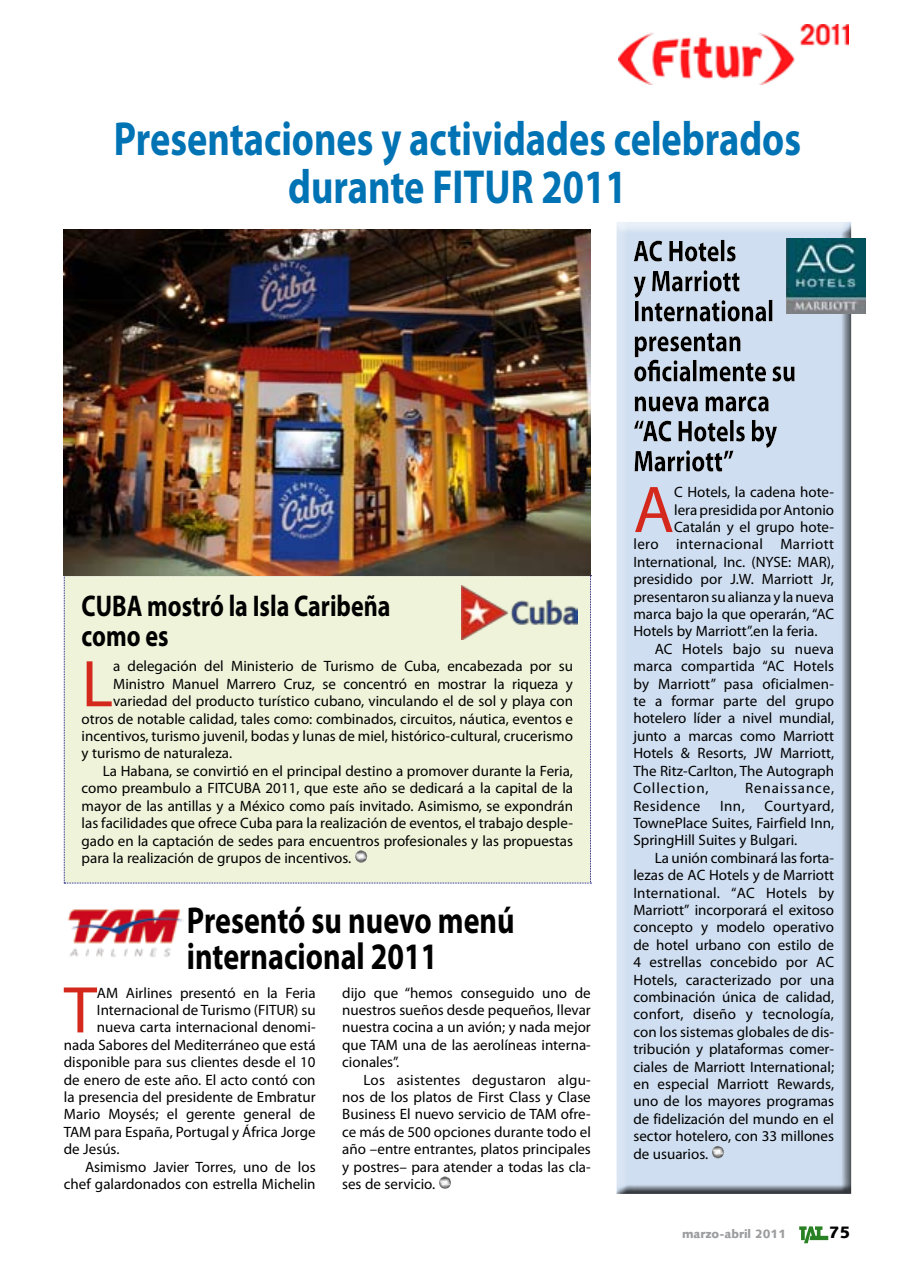
<style>
.page{position:relative;width:915px;height:1276px;background:#fff}
.page>*{position:absolute;margin:0;border:0;box-sizing:border-box;transform-origin:0 0}
.t1{font:66.6px "Myriad Pro";color:#d5281c}
.t2{font:700 48px/48px "Myriad Pro";color:#0073b5;text-align:center;scale:.8 1}
.t3{font:700 37.5px/36px "Myriad Pro";color:#000;scale:.8 1}
.t4{font:700 30px/30px "Myriad Pro";color:#000;scale:.8 1}
.t5{font:900 16.5px "Syntax";color:#000}
.t6{font:15px/17.4px "Myriad Pro";color:#000;text-align:justify}
.t7{font:15px "Myriad Pro";letter-spacing:.025em;color:#000}
.t8{font:15px "Myriad Pro";letter-spacing:.06em;color:#000}
.t9{font:15px "Myriad Pro";letter-spacing:.03em;color:#000}
.t10{font:900 12px "Syntax";color:#9c9d9f}
</style>
<div class="page">
<img style="left:618px;top:24px;width:230px;height:61px">
<svg style="left:799px;top:1226px;width:29px;height:17px"></svg>
<div style="left:615px;top:221px;width:236px;height:974px;background:#000;opacity:.75"></div>
<div style="left:64px;top:575px;width:527px;height:308px;background:#eef3da"></div>
<img style="left:64px;top:229px;width:526px;height:346px">
<img style="left:785px;top:238px;width:79px;height:75px">
<img style="left:461px;top:585px;width:116px;height:54px">
<svg style="left:439px;top:1176px;width:12px;height:13px"></svg>
<img style="left:67px;top:909px;width:116px;height:48px">
<h2 class="t2" style="left:114px;top:113px;width:860px">Presentaciones y actividades celebrados durante FITUR 2011</h2>
<h3 class="t4" style="left:82px;top:589px;width:387px">CUBA mostró la Isla Caribeña como es</h3>
<h1 class="t1" style="left:82px;top:643px;width:33px">L</h1>
<p class="t6" style="left:113px;top:657px;width:461px">a delegación del Ministerio de Turismo de Cuba, encabezada por su</p>
<p class="t6" style="left:113px;top:675px;width:461px">Ministro Manuel Marrero Cruz, se concentró en mostrar la riqueza y</p>
<p class="t6" style="left:113px;top:692px;width:461px">variedad del producto turístico cubano, vinculando el de sol y playa con</p>
<p class="t6" style="left:82px;top:709px;width:493px">otros de notable calidad, tales como: combinados, circuitos, náutica, eventos e</p>
<p class="t6" style="left:82px;top:727px;width:492px">incentivos, turismo juvenil, bodas y lunas de miel, histórico-cultural, crucerismo</p>
<p class="t6" style="left:82px;top:744px;width:152px">y turismo de naturaleza.</p>
<p class="t6" style="left:103px;top:762px;width:471px">La Habana, se convirtió en el principal destino a promover durante la Feria,</p>
<p class="t6" style="left:82px;top:779px;width:493px">como preambulo a FITCUBA 2011, que este año se dedicará a la capital de la</p>
<p class="t6" style="left:82px;top:796px;width:492px">mayor de las antillas y a México como país invitado. Asimismo, se expondrán</p>
<p class="t6" style="left:82px;top:814px;width:493px">las facilidades que ofrece Cuba para la realización de eventos, el trabajo desple-</p>
<p class="t6" style="left:82px;top:831px;width:492px">gado en la captación de sedes para encuentros profesionales y las propuestas</p>
<p class="t6" style="left:82px;top:849px;width:271px">para la realización de grupos de incentivos.</p>
<h3 class="t3" style="left:187px;top:901px;width:411px">Presentó su nuevo menú internacional 2011</h3>
<h1 class="t1" style="left:64px;top:969px;width:35px">T</h1>
<p class="t6" style="left:97px;top:983px;width:220px">AM Airlines presentó en la Feria</p>
<p class="t6" style="left:97px;top:1001px;width:220px">Internacional de Turismo (FITUR) su</p>
<p class="t6" style="left:97px;top:1018px;width:220px">nueva carta internacional denomi-</p>
<p class="t6" style="left:64px;top:1036px;width:253px">nada Sabores del Mediterráneo que está</p>
<p class="t6" style="left:64px;top:1053px;width:253px">disponible para sus clientes desde el 10</p>
<p class="t6" style="left:64px;top:1070px;width:253px">de enero de este año. El acto contó con</p>
<p class="t6" style="left:64px;top:1088px;width:253px">la presencia del presidente de Embratur</p>
<p class="t6" style="left:64px;top:1105px;width:253px">Mario Moysés; el gerente general de</p>
<p class="t6" style="left:64px;top:1123px;width:253px">TAM para España, Portugal y África Jorge</p>
<p class="t6" style="left:64px;top:1140px;width:57px">de Jesús.</p>
<p class="t6" style="left:85px;top:1157px;width:232px">Asimismo Javier Torres, uno de los</p>
<p class="t6" style="left:64px;top:1175px;width:253px">chef galardonados con estrella Michelin</p>
<p class="t6" style="left:342px;top:983px;width:250px">dijo que “hemos conseguido uno de nuestros sueños desde pequeños, llevar nuestra cocina a un avión; y nada mejor que TAM una de las aerolíneas interna&shy;cionales”.</p>
<p class="t6" style="left:342px;top:1070px;width:250px;text-indent:21px">Los asistentes degustaron algu&shy;nos de los platos de First Class y Clase Business El nuevo servicio de TAM ofre&shy;ce más de 500 opciones durante todo el año –entre entrantes, platos principales y postres– para atender a todas las cla&shy;ses de servicio.</p>
<h1 class="t1" style="left:633px;top:468px;width:42px">A</h1>
<p class="t6" style="left:674px;top:483px;width:161px">C Hotels, la cadena hote-</p>
<p class="t6" style="left:674px;top:500px;width:161px">lera presidida por Antonio</p>
<p class="t6" style="left:674px;top:518px;width:161px">Catalán y el grupo hote-</p>
<p class="t7" style="left:633px;top:535px;width:202px">lero internacional Marriott</p>
<p class="t6" style="left:633px;top:553px;width:202px">International, Inc. (NYSE: MAR),</p>
<p class="t6" style="left:633px;top:570px;width:202px">presidido por J.W. Marriott Jr,</p>
<p class="t6" style="left:633px;top:587px;width:202px">presentaron su alianza y la nueva</p>
<p class="t6" style="left:633px;top:605px;width:202px">marca bajo la que operarán, “AC</p>
<p class="t6" style="left:633px;top:622px;width:185px">Hotels by Marriott”.en la feria.</p>
<p class="t6" style="left:654px;top:640px;width:181px">AC Hotels bajo su nueva</p>
<p class="t6" style="left:633px;top:657px;width:202px">marca compartida “AC Hotels</p>
<p class="t6" style="left:633px;top:674px;width:202px">by Marriott” pasa oficialmen-</p>
<p class="t6" style="left:633px;top:692px;width:202px">te a formar parte del grupo</p>
<p class="t6" style="left:633px;top:709px;width:202px">hotelero líder a nivel mundial,</p>
<p class="t6" style="left:633px;top:727px;width:202px">junto a marcas como Marriott</p>
<p class="t6" style="left:633px;top:744px;width:202px">Hotels &amp; Resorts, JW Marriott,</p>
<p class="t6" style="left:633px;top:761px;width:202px">The Ritz-Carlton, The Autograph</p>
<p class="t8" style="left:633px;top:779px;width:77px">Collection,</p>
<p class="t8" style="left:744px;top:779px;width:90px">Renaissance,</p>
<p class="t9" style="left:633px;top:796px;width:69px">Residence</p>
<p class="t6" style="left:719px;top:796px;width:26px">Inn,</p>
<p class="t6" style="left:633px;top:796px;width:202px;text-indent:131px">Courtyard, TownePlace Suites, Fairfield Inn, SpringHill Suites y Bulgari.</p>
<p class="t6" style="left:633px;top:848px;width:202px;text-indent:21px">La unión combinará las forta&shy;lezas de AC Hotels y de Marriott International. “AC Hotels by Marriott” incorporará el exitoso concepto y modelo operativo de hotel urbano con estilo de 4 estrellas concebido por AC Hotels, caracterizado por una combinación única de calidad, confort, diseño y tecnología, con los sistemas globales de dis&shy;tribución y plataformas comer&shy;ciales de Marriott International; en especial Marriott Rewards, uno de los mayores programas de fidelización del mundo en el sector hotelero, con 33 millones de usuarios.</p>
<p class="t10" style="left:681px;top:1227px;width:106px">marzo-abril 2011</p>
<p class="t5" style="left:828px;top:1222px;width:23px">75</p>
</div>
